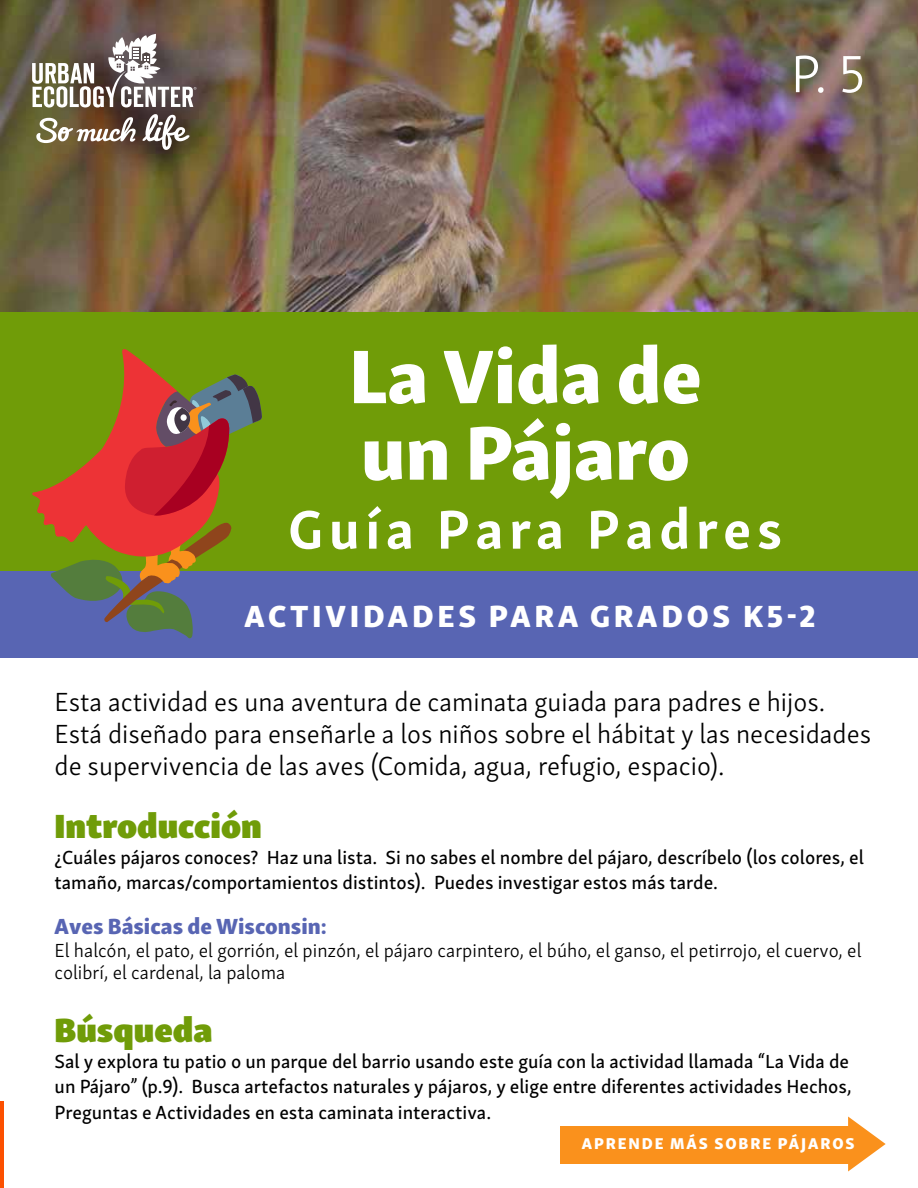
<style>
.page{position:relative;width:918px;height:1188px;background:#fff}
.page>*{position:absolute;margin:0;border:0;box-sizing:border-box;transform-origin:0 0}
.t1{font:78px/76.5px "Skolar Sans Latn Eb";color:#fff}
.t2{font:700 55.95px "Skolar Sans Latn";letter-spacing:.1em;color:#fff}
.t3{font:300 53.85px "Skolar Sans Latn";color:#fff}
.t4{font:34.5px "Skolar Sans Latn Bl";color:#709c08}
.t5{font:31.5px "Skolar Sans Latn Eb";letter-spacing:.12em;color:#fff}
.t6{font:300 27px/32.4px "Skolar Sans Latn";color:#000}
.t7{font:22.5px "Skolar Sans Latn Eb";color:#5865b3}
.t8{font:19.5px/25.5px "Skolar Sans Latn Me";color:#000}
.t9{font:300 19.5px/22.5px "Skolar Sans Latn";color:#000}
.t10{font:16.05px "Skolar Sans Latn Eb";letter-spacing:.12em;color:#fff}
</style>
<div class="page">
<svg style="left:0;top:0;width:1px;height:134px"></svg>
<hr style="left:0;top:1102px;width:4px;height:86px;background:#fc5000">
<div style="left:0;top:304px;width:918px;height:267px;background:#709c08"></div>
<div style="left:0;top:571px;width:918px;height:87px;background:#5865b3"></div>
<svg style="left:32px;top:349px;width:230px;height:290px"></svg>
<img style="left:1px;top:0;width:917px;height:312px">
<svg style="left:36px;top:114px;width:154px;height:36px"></svg>
<svg style="left:32px;top:34px;width:164px;height:74px"></svg>
<div style="left:560px;top:1126px;width:294px;height:38px;background:#fa911c"></div>
<svg style="left:848px;top:1117px;width:38px;height:55px"></svg>
<h3 class="t3" style="left:791px;top:34px;width:76px">P. 5</h3>
<h1 class="t1" style="left:349px;top:330px;width:354px">La Vida de un Pájaro</h1>
<h2 class="t2" style="left:288px;top:484px;width:496px">Guía Para Padres</h2>
<h3 class="t5" style="left:245px;top:589px;width:573px">ACTIVIDADES PARA GRADOS K5-2</h3>
<h3 class="t6" style="left:55px;top:683px;width:818px">Esta actividad es una aventura de caminata guiada para padres e hijos.<br>Está diseñado para enseñarle a los niños sobre el hábitat y las necesidades de supervivencia de las aves (Comida, agua, refugio, espacio).</h3>
<h3 class="t4" style="left:55px;top:795px;width:209px">Introducción</h3>
<p class="t8" style="left:55px;top:843px;width:811px">¿Cuáles pájaros conoces? Haz una lista. Si no sabes el nombre del pájaro, descríbelo (los colores, el tamaño, marcas/comportamientos distintos). Puedes investigar estos más tarde.</p>
<p class="t7" style="left:55px;top:907px;width:274px">Aves Básicas de Wisconsin:</p>
<p class="t9" style="left:55px;top:938px;width:808px">El halcón, el pato, el gorrión, el pinzón, el pájaro carpintero, el búho, el ganso, el petirrojo, el cuervo, el colibrí, el cardenal, la paloma</p>
<h3 class="t4" style="left:55px;top:999px;width:159px">Búsqueda</h3>
<p class="t8" style="left:55px;top:1047px;width:799px">Sal y explora tu patio o un parque del barrio usando este guía con la actividad llamada “La Vida de un Pájaro” (p.9). Busca artefactos naturales y pájaros, y elige entre diferentes actividades Hechos,<br>Preguntas e Actividades en esta caminata interactiva.</p>
<p class="t10" style="left:582px;top:1130px;width:274px">APRENDE MÁS SOBRE PÁJAROS</p>
</div>
